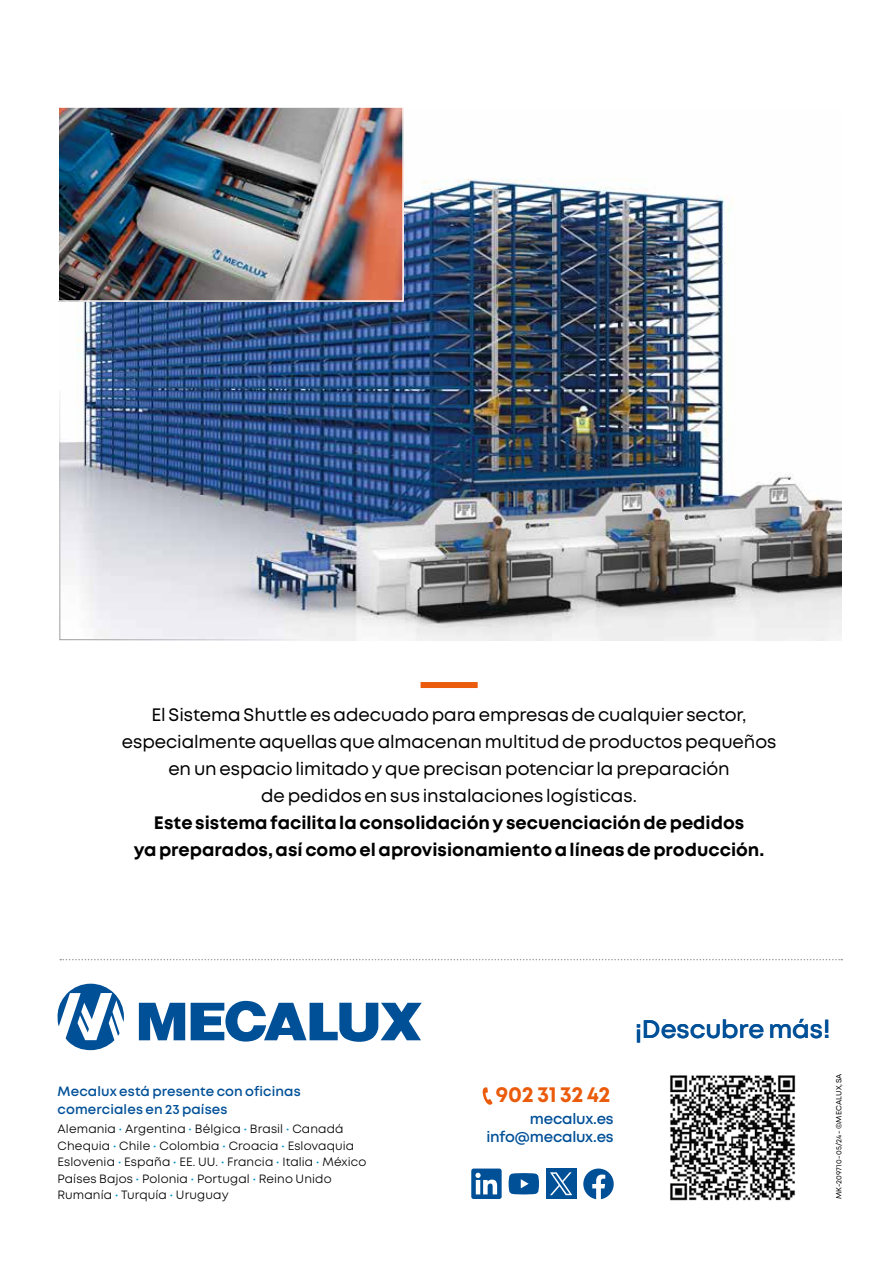
<style>
.page{position:relative;width:893px;height:1263px;background:#fff}
.page>*{position:absolute;margin:0;border:0;box-sizing:border-box;transform-origin:0 0}
.t1{font:600 25.35px "Mont";letter-spacing:-.005em;color:#005098}
.t2{font:700 22.05px "Mont";letter-spacing:-.015em;color:#ea5b0b}
.t3{font:18px/27px "Mont";letter-spacing:-.005em;color:#000;text-align:center}
.t4{font:700 18px/27px "Mont";color:#000;text-align:center}
.t5{font:600 15px/18px "Mont";letter-spacing:-.02em;color:#005098;text-align:right}
.t6{font:600 13.5px/18px "Mont";letter-spacing:.01em;color:#005098}
.t7{font:12px/16.5px "Mont";letter-spacing:.01em;color:#000}
.t8{font:7.5px "Mont";letter-spacing:.02em;color:#000}
.s1{color:#008fcf}
</style>
<div class="page">
<div style="left:421px;top:682px;width:57px;height:6px;background:#ea5b0b"></div>
<svg style="left:60px;top:959px;width:782px;height:1px"></svg>
<svg style="left:471px;top:1168px;width:31px;height:31px"></svg>
<svg style="left:509px;top:1173px;width:30px;height:21px"></svg>
<svg style="left:583px;top:1168px;width:31px;height:31px"></svg>
<div style="left:546px;top:1168px;width:30px;height:31px;background:#005098"></div>
<svg style="left:550px;top:1172px;width:22px;height:23px"></svg>
<svg style="left:482px;top:1087px;width:11px;height:18px"></svg>
<img style="left:670px;top:1075px;width:126px;height:126px">
<img style="left:77px;top:178px;width:765px;height:462px">
<img style="left:59px;top:390px;width:466px;height:250px">
<img style="left:60px;top:109px;width:341px;height:190px">
<div style="left:57px;top:106px;width:347px;height:196px;border:2px solid #fff"></div>
<svg style="left:57px;top:984px;width:67px;height:66px"></svg>
<svg style="left:139px;top:1003px;width:46px;height:37px"></svg>
<svg style="left:191px;top:1001px;width:231px;height:41px"></svg>
<p class="t3" style="left:122px;top:701px;width:656px">El Sistema Shuttle es adecuado para empresas de cualquier sector, especialmente aquellas que almacenan multitud de productos pequeños en un espacio limitado y que precisan potenciar la preparación<br>de pedidos en sus instalaciones logísticas.</p>
<p class="t4" style="left:134px;top:809px;width:632px">Este sistema facilita la consolidación y secuenciación de pedidos<br>ya preparados, así como el aprovisionamiento a líneas de producción.</p>
<p class="t6" style="left:57px;top:1082px;width:245px">Mecalux está presente con oficinas comerciales en 23 países</p>
<p class="t7" style="left:57px;top:1121px;width:310px">Alemania <span class="s1">•</span> Argentina <span class="s1">•</span> Bélgica <span class="s1">•</span> Brasil <span class="s1">•</span> Canadá Chequia <span class="s1">•</span> Chile <span class="s1">•</span> Colombia <span class="s1">•</span> Croacia <span class="s1">•</span> Eslovaquia Eslovenia <span class="s1">•</span> España <span class="s1">•</span> EE. UU. <span class="s1">•</span> Francia <span class="s1">•</span> Italia <span class="s1">•</span> México Países Bajos <span class="s1">•</span> Polonia <span class="s1">•</span> Portugal <span class="s1">•</span> Reino Unido Rumanía <span class="s1">•</span> Turquía <span class="s1">•</span> Uruguay</p>
<p class="t2" style="left:496px;top:1080px;width:116px">902 31 32 42</p>
<p class="t5" style="left:487px;top:1109px;width:129px">mecalux.es info@mecalux.es</p>
<h1 class="t1" style="left:635px;top:1013px;width:197px">¡Descubre más!</h1>
<p class="t8" style="left:834px;top:1199px;width:127px;rotate:-90deg">MK-209710-05/24 - ©MECALUX,SA</p>
</div>
